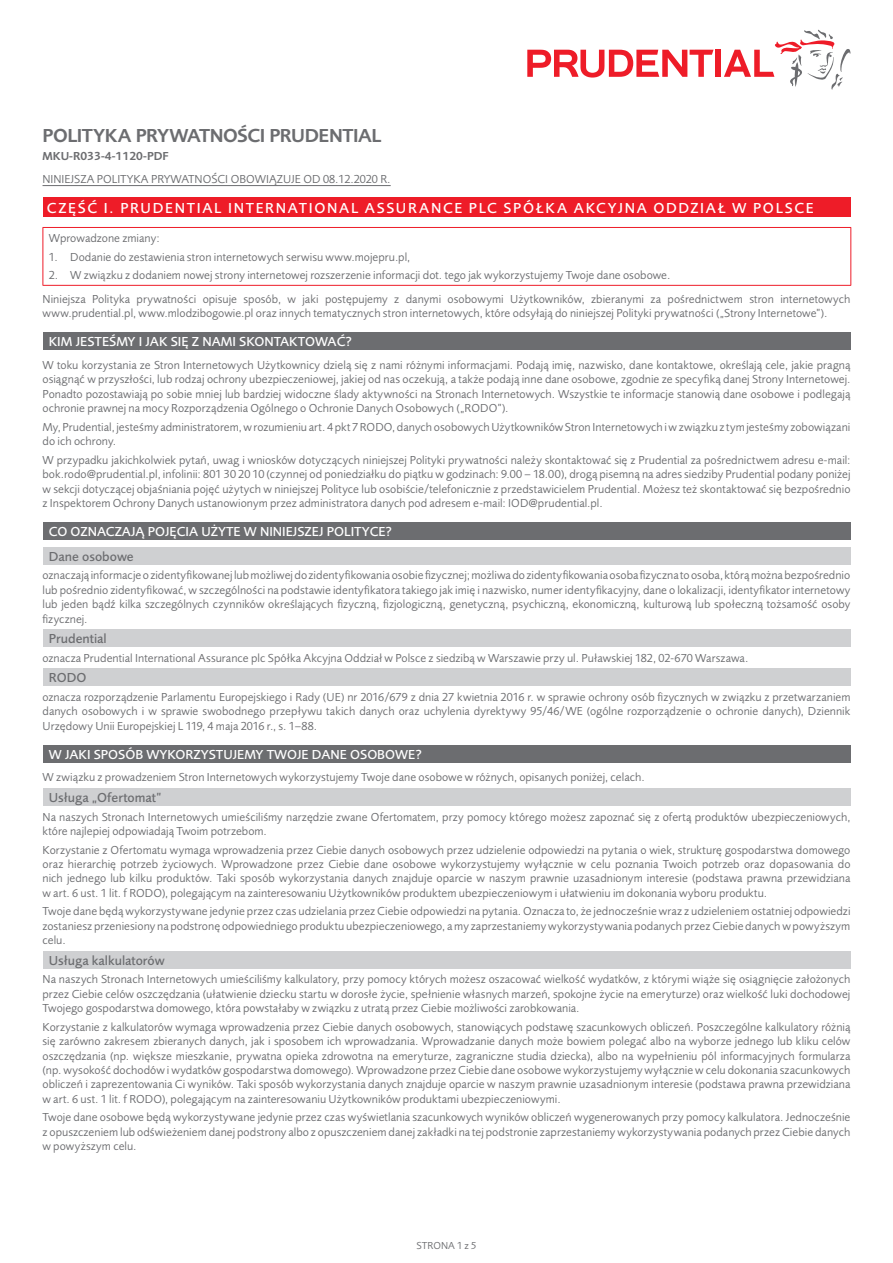
<style>
.page{position:relative;width:893px;height:1263px;background:#fff}
.page>*{position:absolute;margin:0;border:0;box-sizing:border-box;transform-origin:0 0}
.t1{font:600 19.5px "Pru Sans OT2";letter-spacing:-.025em;color:#6c6d70}
.czerwony{font:500 15px "Pru Sans OT2";letter-spacing:.11em;color:#fff}
.szary{font:500 13.5px "Pru Sans OT2";color:#fff}
.jasnoszary{font:500 13.5px "Pru Sans OT2";color:#6c6d70}
.tekst{font:12px/14.4px "Pru Sans OT2";letter-spacing:.005em;color:#6c6d70;text-align:justify}
.t2{font:600 12px "Pru Sans OT2";color:#6c6d70}
.t3{font:10.5px "Pru Sans OT2";color:#6c6d70}
</style>
<div class="page">
<hr style="left:43px;top:185px;width:348px;height:1px;background:#6c6d70">
<div style="left:43px;top:198px;width:807px;height:19px;background:#ee1c28"></div>
<div style="left:43px;top:332px;width:807px;height:18px;background:#6c6d70"></div>
<div style="left:43px;top:522px;width:807px;height:18px;background:#6c6d70"></div>
<div style="left:43px;top:547px;width:807px;height:17px;background:#cfd0d2"></div>
<div style="left:43px;top:629px;width:807px;height:18px;background:#cfd0d2"></div>
<div style="left:43px;top:668px;width:807px;height:18px;background:#cfd0d2"></div>
<div style="left:43px;top:745px;width:807px;height:17px;background:#6c6d70"></div>
<div style="left:43px;top:788px;width:807px;height:18px;background:#cfd0d2"></div>
<div style="left:43px;top:951px;width:807px;height:17px;background:#cfd0d2"></div>
<hr style="left:43px;top:227px;width:808px;height:1px;background:#ee1c28">
<hr style="left:43px;top:228px;width:1px;height:57px;background:#ee1c28">
<hr style="left:850px;top:228px;width:1px;height:57px;background:#ee1c28">
<hr style="left:43px;top:285px;width:808px;height:1px;background:#ee1c28">
<div style="left:715px;top:50px;width:6px;height:27px;background:#ee1c28"></div>
<svg style="left:724px;top:30px;width:127px;height:60px"></svg>
<svg style="left:527px;top:50px;width:186px;height:28px"></svg>
<p class="t1" style="left:43px;top:124px;width:340px">POLITYKA PRYWATNOŚCI PRUDENTIAL</p>
<p class="t2" style="left:43px;top:149px;width:128px">MKU-R033-4-1120-PDF</p>
<p class="tekst" style="left:43px;top:172px;width:350px">NINIEJSZA POLITYKA PRYWATNOŚCI OBOWIĄZUJE OD 08.12.2020 R.</p>
<p class="czerwony" style="left:47px;top:199px;width:769px">CZĘŚĆ I. PRUDENTIAL INTERNATIONAL ASSURANCE PLC SPÓŁKA AKCYJNA ODDZIAŁ W POLSCE</p>
<p class="tekst" style="left:49px;top:231px;width:112px">Wprowadzone zmiany:</p>
<p class="tekst" style="left:49px;top:249px;width:363px">1. Dodanie do zestawienia stron internetowych serwisu www.mojepru.pl,</p>
<p class="tekst" style="left:49px;top:268px;width:623px">2. W związku z dodaniem nowej strony internetowej rozszerzenie informacji dot. tego jak wykorzystujemy Twoje dane osobowe.</p>
<p class="tekst" style="left:43px;top:291px;width:809px">Niniejsza Polityka prywatności opisuje sposób, w jaki postępujemy z danymi osobowymi Użytkowników, zbieranymi za pośrednictwem stron internetowych www.prudential.pl, www.mlodzibogowie.pl oraz innych tematycznych stron internetowych, które odsyłają do niniejszej Polityki prywatności („Strony Internetowe”).</p>
<p class="szary" style="left:49px;top:334px;width:305px">KIM JESTEŚMY I JAK SIĘ Z NAMI SKONTAKTOWAĆ?</p>
<p class="tekst" style="left:43px;top:358px;width:809px">W toku korzystania ze Stron Internetowych Użytkownicy dzielą się z nami różnymi informacjami. Podają imię, nazwisko, dane kontaktowe, określają cele, jakie pragną osiągnąć w przyszłości, lub rodzaj ochrony ubezpieczeniowej, jakiej od nas oczekują, a także podają inne dane osobowe, zgodnie ze specyfiką danej Strony Internetowej.<br>Ponadto pozostawiają po sobie mniej lub bardziej widoczne ślady aktywności na Stronach Internetowych. Wszystkie te informacje stanowią dane osobowe i podlegają ochronie prawnej na mocy Rozporządzenia Ogólnego o Ochronie Danych Osobowych („RODO”).</p>
<p class="tekst" style="left:43px;top:419px;width:809px">My, Prudential, jesteśmy administratorem, w rozumieniu art. 4 pkt 7 RODO, danych osobowych Użytkowników Stron Internetowych i w związku z tym jesteśmy zobowiązani do ich ochrony.</p>
<p class="tekst" style="left:43px;top:452px;width:809px">W przypadku jakichkolwiek pytań, uwag i wniosków dotyczących niniejszej Polityki prywatności należy skontaktować się z Prudential za pośrednictwem adresu e-mail: bok.rodo@prudential.pl, infolinii: 801 30 20 10 (czynnej od poniedziałku do piątku w godzinach: 9.00 – 18.00), drogą pisemną na adres siedziby Prudential podany poniżej w sekcji dotyczącej objaśniania pojęć użytych w niniejszej Polityce lub osobiście/telefonicznie z przedstawicielem Prudential. Możesz też skontaktować się bezpośrednio z Inspektorem Ochrony Danych ustanowionym przez administratora danych pod adresem e-mail: IOD@prudential.pl.</p>
<p class="szary" style="left:49px;top:524px;width:345px">CO OZNACZAJĄ POJĘCIA UŻYTE W NINIEJSZEJ POLITYCE?</p>
<p class="jasnoszary" style="left:49px;top:548px;width:86px">Dane osobowe</p>
<p class="tekst" style="left:43px;top:568px;width:809px">oznaczają informacje o zidentyfikowanej lub możliwej do zidentyfikowania osobie fizycznej; możliwa do zidentyfikowania osoba fizyczna to osoba, którą można bezpośrednio lub pośrednio zidentyfikować, w szczególności na podstawie identyfikatora takiego jak imię i nazwisko, numer identyfikacyjny, dane o lokalizacji, identyfikator internetowy lub jeden bądź kilka szczególnych czynników określających fizyczną, fizjologiczną, genetyczną, psychiczną, ekonomiczną, kulturową lub społeczną tożsamość osoby fizycznej.</p>
<p class="jasnoszary" style="left:49px;top:631px;width:59px">Prudential</p>
<p class="tekst" style="left:43px;top:650px;width:707px">oznacza Prudential International Assurance plc Spółka Akcyjna Oddział w Polsce z siedzibą w Warszawie przy ul. Puławskiej 182, 02-670 Warszawa.</p>
<p class="jasnoszary" style="left:49px;top:670px;width:39px">RODO</p>
<p class="tekst" style="left:43px;top:689px;width:809px">oznacza rozporządzenie Parlamentu Europejskiego i Rady (UE) nr 2016/679 z dnia 27 kwietnia 2016 r. w sprawie ochrony osób fizycznych w związku z przetwarzaniem danych osobowych i w sprawie swobodnego przepływu takich danych oraz uchylenia dyrektywy 95/46/WE (ogólne rozporządzenie o ochronie danych), Dziennik Urzędowy Unii Europejskiej L 119, 4 maja 2016 r., s. 1–88.</p>
<p class="szary" style="left:49px;top:746px;width:374px">W JAKI SPOSÓB WYKORZYSTUJEMY TWOJE DANE OSOBOWE?</p>
<p class="tekst" style="left:43px;top:770px;width:604px">W związku z prowadzeniem Stron Internetowych wykorzystujemy Twoje dane osobowe w różnych, opisanych poniżej, celach.</p>
<p class="jasnoszary" style="left:49px;top:789px;width:114px">Usługa „Ofertomat”</p>
<p class="tekst" style="left:43px;top:809px;width:809px">Na naszych Stronach Internetowych umieściliśmy narzędzie zwane Ofertomatem, przy pomocy którego możesz zapoznać się z ofertą produktów ubezpieczeniowych, które najlepiej odpowiadają Twoim potrzebom.</p>
<p class="tekst" style="left:43px;top:842px;width:809px">Korzystanie z Ofertomatu wymaga wprowadzenia przez Ciebie danych osobowych przez udzielenie odpowiedzi na pytania o wiek, strukturę gospodarstwa domowego oraz hierarchię potrzeb życiowych. Wprowadzone przez Ciebie dane osobowe wykorzystujemy wyłącznie w celu poznania Twoich potrzeb oraz dopasowania do nich jednego lub kilku produktów. Taki sposób wykorzystania danych znajduje oparcie w naszym prawnie uzasadnionym interesie (podstawa prawna przewidziana w art. 6 ust. 1 lit. f RODO), polegającym na zainteresowaniu Użytkowników produktem ubezpieczeniowym i ułatwieniu im dokonania wyboru produktu.</p>
<p class="tekst" style="left:43px;top:904px;width:809px">Twoje dane będą wykorzystywane jedynie przez czas udzielania przez Ciebie odpowiedzi na pytania. Oznacza to, że jednocześnie wraz z udzieleniem ostatniej odpowiedzi zostaniesz przeniesiony na podstronę odpowiedniego produktu ubezpieczeniowego, a my zaprzestaniemy wykorzystywania podanych przez Ciebie danych w powyższym celu.</p>
<p class="jasnoszary" style="left:49px;top:952px;width:117px">Usługa kalkulatorów</p>
<p class="tekst" style="left:43px;top:972px;width:809px">Na naszych Stronach Internetowych umieściliśmy kalkulatory, przy pomocy których możesz oszacować wielkość wydatków, z którymi wiąże się osiągnięcie założonych przez Ciebie celów oszczędzania (ułatwienie dziecku startu w dorosłe życie, spełnienie własnych marzeń, spokojne życie na emeryturze) oraz wielkość luki dochodowej Twojego gospodarstwa domowego, która powstałaby w związku z utratą przez Ciebie możliwości zarobkowania.</p>
<p class="tekst" style="left:43px;top:1019px;width:809px">Korzystanie z kalkulatorów wymaga wprowadzenia przez Ciebie danych osobowych, stanowiących podstawę szacunkowych obliczeń. Poszczególne kalkulatory różnią się zarówno zakresem zbieranych danych, jak i sposobem ich wprowadzania. Wprowadzanie danych może bowiem polegać albo na wyborze jednego lub kliku celów oszczędzania (np. większe mieszkanie, prywatna opieka zdrowotna na emeryturze, zagraniczne studia dziecka), albo na wypełnieniu pól informacyjnych formularza (np. wysokość dochodów i wydatków gospodarstwa domowego). Wprowadzone przez Ciebie dane osobowe wykorzystujemy wyłącznie w celu dokonania szacunkowych obliczeń i zaprezentowania Ci wyników. Taki sposób wykorzystania danych znajduje oparcie w naszym prawnie uzasadnionym interesie (podstawa prawna przewidziana w art. 6 ust. 1 lit. f RODO), polegającym na zainteresowaniu Użytkowników produktami ubezpieczeniowymi.</p>
<p class="tekst" style="left:43px;top:1110px;width:809px">Twoje dane osobowe będą wykorzystywane jedynie przez czas wyświetlania szacunkowych wyników obliczeń wygenerowanych przy pomocy kalkulatora. Jednocześnie z opuszczeniem lub odświeżeniem danej podstrony albo z opuszczeniem danej zakładki na tej podstronie zaprzestaniemy wykorzystywania podanych przez Ciebie danych w powyższym celu.</p>
<p class="t3" style="left:416px;top:1239px;width:62px">STRONA 1 z 5</p>
</div>
